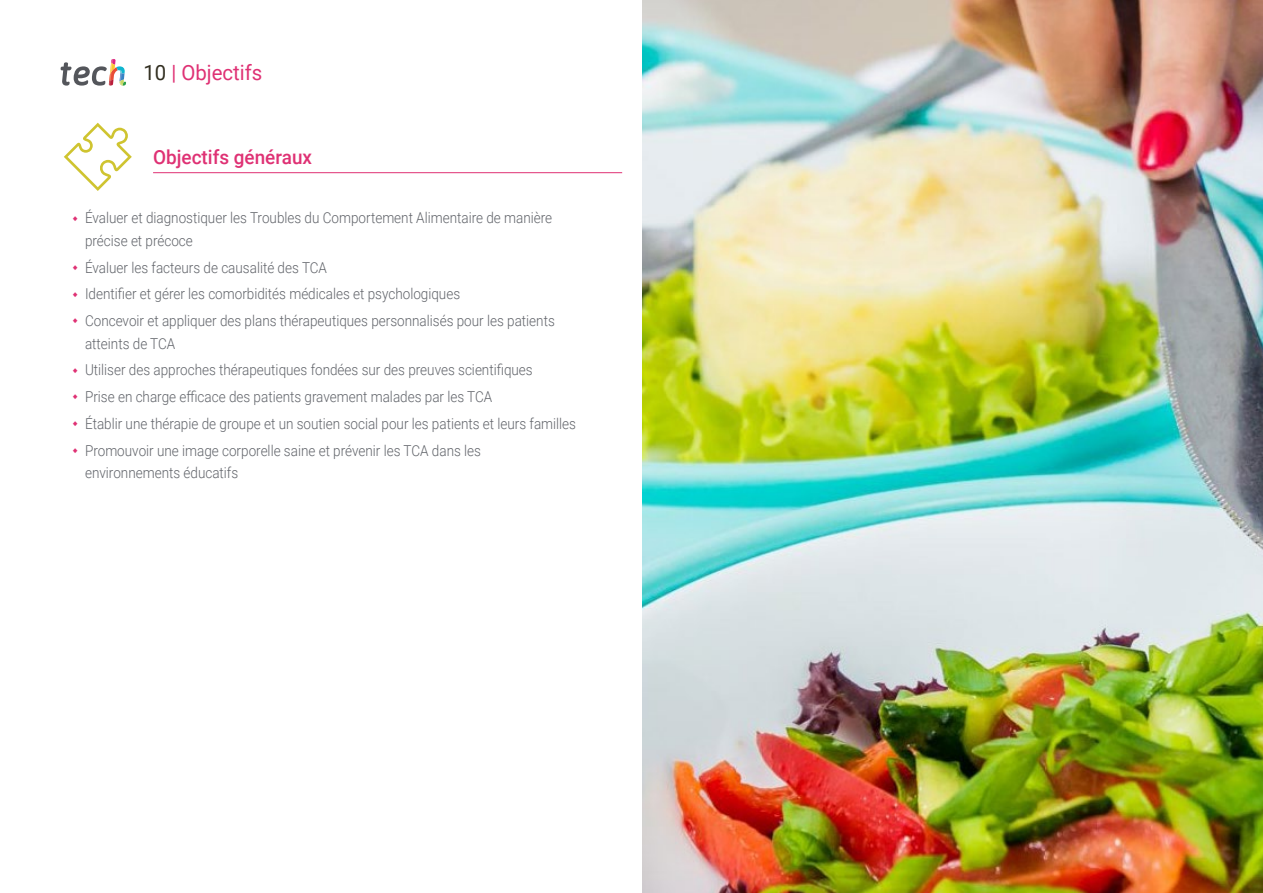
<style>
.page{position:relative;width:1263px;height:893px;background:#fff}
.page>*{position:absolute;margin:0;border:0;box-sizing:border-box;transform-origin:0 0}
.t1{font:21px "Roboto";color:#df3174}
.t2{font:500 19.5px "Roboto";color:#df3174}
.t3{font:300 15px/26.7px "Roboto";color:#61646a;scale:.9 1}
.s1{color:#312e20}
</style>
<div class="page">
<img style="left:642px;top:0;width:621px;height:893px">
<svg style="left:64px;top:123px;width:68px;height:68px"></svg>
<hr style="left:153px;top:172px;width:469px;height:1px;background:#df3174">
<svg style="left:61px;top:59px;width:65px;height:27px"></svg>
<h1 class="t1" style="left:144px;top:57px;width:120px"><span class="s1">10</span> | Objectifs</h1>
<h2 class="t2" style="left:153px;top:144px;width:160px">Objectifs généraux</h2>
<p class="t3" style="left:85px;top:206px;width:520px;line-height:22.5px">Évaluer et diagnostiquer les Troubles du Comportement Alimentaire de manière précise et précoce</p>
<p class="t3" style="left:85px;top:253px;width:523px">Évaluer les facteurs de causalité des TCA<br>Identifier et gérer les comorbidités médicales et psychologiques<br>Concevoir et appliquer des plans thérapeutiques personnalisés pour les patients</p>
<p class="t3" style="left:85px;top:329px;width:547px">atteints de TCA<br>Utiliser des approches thérapeutiques fondées sur des preuves scientifiques<br>Prise en charge efficace des patients gravement malades par les TCA<br>Établir une thérapie de groupe et un soutien social pour les patients et leurs familles Promouvoir une image corporelle saine et prévenir les TCA dans les</p>
<p class="t3" style="left:85px;top:459px;width:172px">environnements éducatifs</p>
</div>
